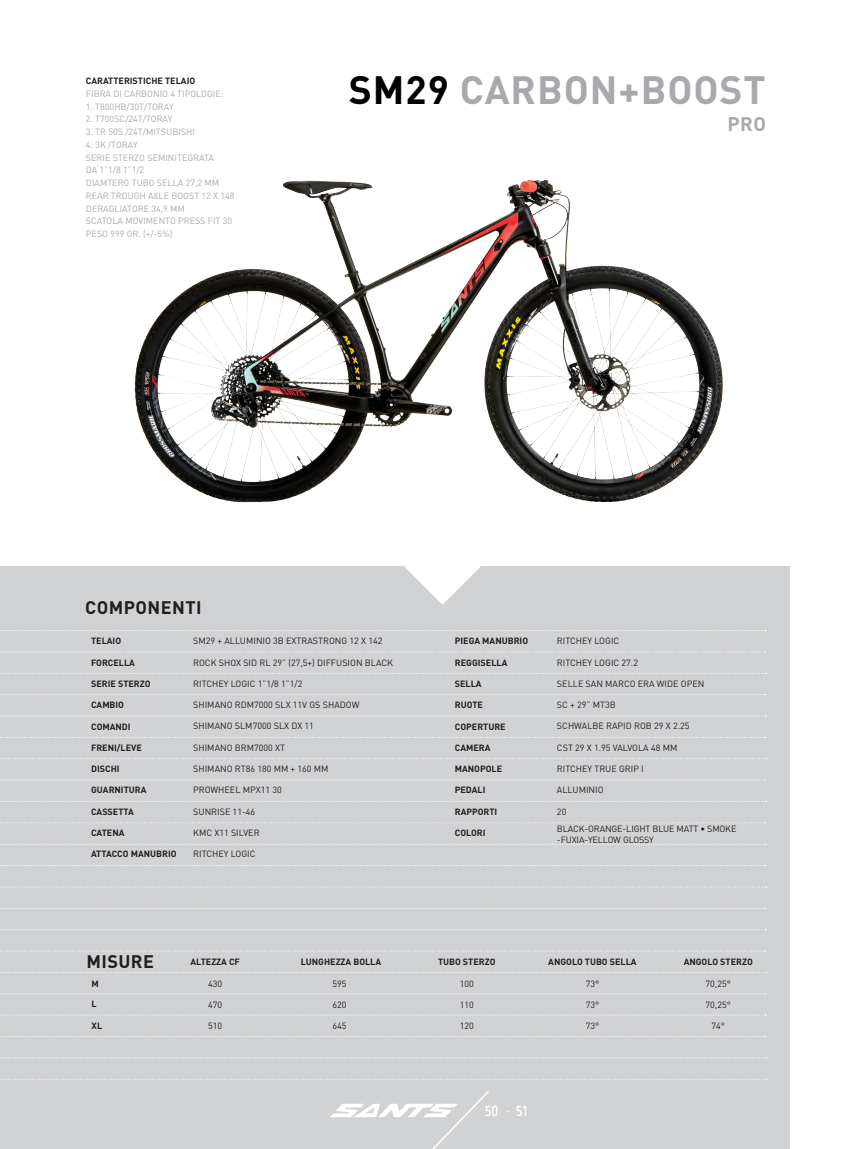
<style>
.page{position:relative;width:851px;height:1149px;background:#fff}
.page>*{position:absolute;margin:0;border:0;box-sizing:border-box;transform-origin:0 0}
.t1{font:700 39px "DIN";letter-spacing:.025em;color:#a8a9ad}
.t2{font:700 19.5px "DIN";color:#a8a9ad}
.t3{font:700 18px "DIN";letter-spacing:.025em;color:#231f20}
.t4{font:500 15px "Khand";color:#fff}
.t5{font:9px/10.5px "DIN";color:#231f20}
.t6{font:700 9px "DIN";color:#231f20}
.t7{font:9px "DIN";color:#a8a9ad}
.s1{color:#000}
</style>
<div class="page">
<div style="left:0;top:566px;width:789px;height:582px;background:#d1d2d4"></div>
<svg style="left:405px;top:566px;width:75px;height:38px"></svg>
<svg style="left:330px;top:1091px;width:159px;height:57px"></svg>
<img style="left:134px;top:179px;width:589px;height:324px">
<svg style="left:0;top:651px;width:765px;height:1px"></svg>
<svg style="left:0;top:950px;width:764px;height:1px"></svg>
<svg style="left:0;top:822px;width:766px;height:1px"></svg>
<svg style="left:0;top:694px;width:766px;height:1px"></svg>
<svg style="left:0;top:779px;width:766px;height:1px"></svg>
<svg style="left:0;top:630px;width:766px;height:1px"></svg>
<svg style="left:0;top:715px;width:766px;height:1px"></svg>
<svg style="left:3px;top:1014px;width:763px;height:1px"></svg>
<svg style="left:1px;top:886px;width:765px;height:1px"></svg>
<svg style="left:1px;top:758px;width:765px;height:1px"></svg>
<svg style="left:1px;top:1057px;width:765px;height:1px"></svg>
<svg style="left:8px;top:1078px;width:757px;height:1px"></svg>
<p class="t6" style="left:86px;top:75px;width:111px">CARATTERISTICHE TELAIO</p>
<p class="t7" style="left:86px;top:88px;width:139px">FIBRA DI CARBONIO 4 TIPOLOGIE:</p>
<p class="t7" style="left:86px;top:101px;width:89px">1. T800HB/30T/TORAY</p>
<p class="t7" style="left:86px;top:113px;width:88px">2. T700SC/24T/TORAY</p>
<p class="t7" style="left:86px;top:126px;width:110px">3. TR 50S /24T/MITSUBISHI</p>
<p class="t7" style="left:86px;top:139px;width:53px">4. 3K /TORAY</p>
<p class="t7" style="left:86px;top:152px;width:130px">SERIE STERZO SEMINITEGRATA</p>
<p class="t7" style="left:86px;top:164px;width:60px">DA 1”1/8 1”1/2</p>
<p class="t7" style="left:86px;top:177px;width:135px">DIAMTERO TUBO SELLA 27,2 MM</p>
<p class="t7" style="left:86px;top:190px;width:150px">REAR TROUGH AXLE BOOST 12 X 148</p>
<p class="t7" style="left:86px;top:203px;width:100px">DERAGLIATORE 34,9 MM</p>
<p class="t7" style="left:86px;top:215px;width:148px">SCATOLA MOVIMENTO PRESS FIT 30</p>
<p class="t7" style="left:86px;top:228px;width:88px">PESO 999 GR. (+/-5%)</p>
<p class="t1" style="left:349px;top:64px;width:418px"><span class="s1">SM29</span> CARBON+BOOST</p>
<p class="t2" style="left:727px;top:112px;width:40px">PRO</p>
<p class="t3" style="left:85px;top:595px;width:118px">COMPONENTI</p>
<p class="t6" style="left:91px;top:635px;width:32px">TELAIO</p>
<p class="t5" style="left:193px;top:635px;width:191px">SM29 + ALLUMINIO 3B EXTRASTRONG 12 X 142</p>
<p class="t6" style="left:91px;top:656px;width:45px">FORCELLA</p>
<p class="t5" style="left:193px;top:656px;width:201px">ROCK SHOX SID RL 29” (27,5+) DIFFUSION BLACK</p>
<p class="t6" style="left:91px;top:677px;width:61px">SERIE STERZO</p>
<p class="t5" style="left:193px;top:678px;width:111px">RITCHEY LOGIC 1”1/8 1”1/2</p>
<p class="t6" style="left:91px;top:699px;width:34px">CAMBIO</p>
<p class="t5" style="left:193px;top:699px;width:168px">SHIMANO RDM7000 SLX 11V GS SHADOW</p>
<p class="t6" style="left:91px;top:720px;width:41px">COMANDI</p>
<p class="t5" style="left:193px;top:720px;width:122px">SHIMANO SLM7000 SLX DX 11</p>
<p class="t6" style="left:91px;top:741px;width:52px">FRENI/LEVE</p>
<p class="t5" style="left:193px;top:741px;width:93px">SHIMANO BRM7000 XT</p>
<p class="t6" style="left:91px;top:762px;width:30px">DISCHI</p>
<p class="t5" style="left:193px;top:763px;width:137px">SHIMANO RT86 180 MM + 160 MM</p>
<p class="t6" style="left:91px;top:784px;width:57px">GUARNITURA</p>
<p class="t5" style="left:193px;top:784px;width:90px">PROWHEEL MPX11 30</p>
<p class="t6" style="left:91px;top:805px;width:44px">CASSETTA</p>
<p class="t5" style="left:193px;top:805px;width:64px">SUNRISE 11-46</p>
<p class="t6" style="left:91px;top:826px;width:35px">CATENA</p>
<p class="t5" style="left:193px;top:826px;width:68px">KMC X11 SILVER</p>
<p class="t6" style="left:91px;top:847px;width:87px">ATTACCO MANUBRIO</p>
<p class="t5" style="left:193px;top:848px;width:64px">RITCHEY LOGIC</p>
<p class="t3" style="left:86px;top:949px;width:69px">MISURE</p>
<p class="t6" style="left:91px;top:977px;width:9px">M</p>
<p class="t6" style="left:91px;top:997px;width:7px">L</p>
<p class="t6" style="left:91px;top:1019px;width:12px">XL</p>
<p class="t6" style="left:190px;top:955px;width:51px">ALTEZZA CF</p>
<p class="t5" style="left:208px;top:977px;width:16px">430</p>
<p class="t5" style="left:208px;top:998px;width:16px">470</p>
<p class="t5" style="left:208px;top:1019px;width:16px">510</p>
<p class="t6" style="left:301px;top:955px;width:82px">LUNGHEZZA BOLLA</p>
<p class="t5" style="left:332px;top:977px;width:16px">595</p>
<p class="t5" style="left:332px;top:998px;width:16px">620</p>
<p class="t5" style="left:332px;top:1019px;width:16px">645</p>
<p class="t6" style="left:455px;top:635px;width:75px">PIEGA MANUBRIO</p>
<p class="t5" style="left:557px;top:635px;width:64px">RITCHEY LOGIC</p>
<p class="t6" style="left:455px;top:656px;width:54px">REGGISELLA</p>
<p class="t5" style="left:557px;top:656px;width:83px">RITCHEY LOGIC 27.2</p>
<p class="t6" style="left:455px;top:677px;width:28px">SELLA</p>
<p class="t5" style="left:557px;top:678px;width:149px">SELLE SAN MARCO ERA WIDE OPEN</p>
<p class="t6" style="left:455px;top:699px;width:30px">RUOTE</p>
<p class="t5" style="left:557px;top:699px;width:60px">SC + 29” MT3B</p>
<p class="t6" style="left:455px;top:720px;width:52px">COPERTURE</p>
<p class="t5" style="left:557px;top:720px;width:134px">SCHWALBE RAPID ROB 29 X 2.25</p>
<p class="t6" style="left:455px;top:741px;width:37px">CAMERA</p>
<p class="t5" style="left:557px;top:741px;width:122px">CST 29 X 1.95 VALVOLA 48 MM</p>
<p class="t6" style="left:455px;top:762px;width:49px">MANOPOLE</p>
<p class="t5" style="left:557px;top:763px;width:88px">RITCHEY TRUE GRIP I</p>
<p class="t6" style="left:455px;top:784px;width:32px">PEDALI</p>
<p class="t5" style="left:557px;top:784px;width:48px">ALLUMINIO</p>
<p class="t6" style="left:455px;top:805px;width:44px">RAPPORTI</p>
<p class="t5" style="left:557px;top:805px;width:11px">20</p>
<p class="t6" style="left:455px;top:826px;width:32px">COLORI</p>
<p class="t5" style="left:557px;top:823px;width:181px">BLACK-ORANGE-LIGHT BLUE MATT • SMOKE -FUXIA-YELLOW GLOSSY</p>
<p class="t6" style="left:438px;top:955px;width:59px">TUBO STERZO</p>
<p class="t5" style="left:459px;top:977px;width:16px">100</p>
<p class="t5" style="left:459px;top:998px;width:16px">110</p>
<p class="t5" style="left:459px;top:1019px;width:16px">120</p>
<p class="t6" style="left:548px;top:955px;width:90px">ANGOLO TUBO SELLA</p>
<p class="t5" style="left:585px;top:977px;width:15px">73°</p>
<p class="t5" style="left:585px;top:998px;width:15px">73°</p>
<p class="t5" style="left:585px;top:1019px;width:15px">73°</p>
<h3 class="t4" style="left:485px;top:1101px;width:43px">50 - 51</h3>
<p class="t6" style="left:683px;top:955px;width:71px">ANGOLO STERZO</p>
<p class="t5" style="left:705px;top:977px;width:27px">70,25°</p>
<p class="t5" style="left:705px;top:998px;width:27px">70,25°</p>
<p class="t5" style="left:711px;top:1019px;width:15px">74°</p>
</div>
